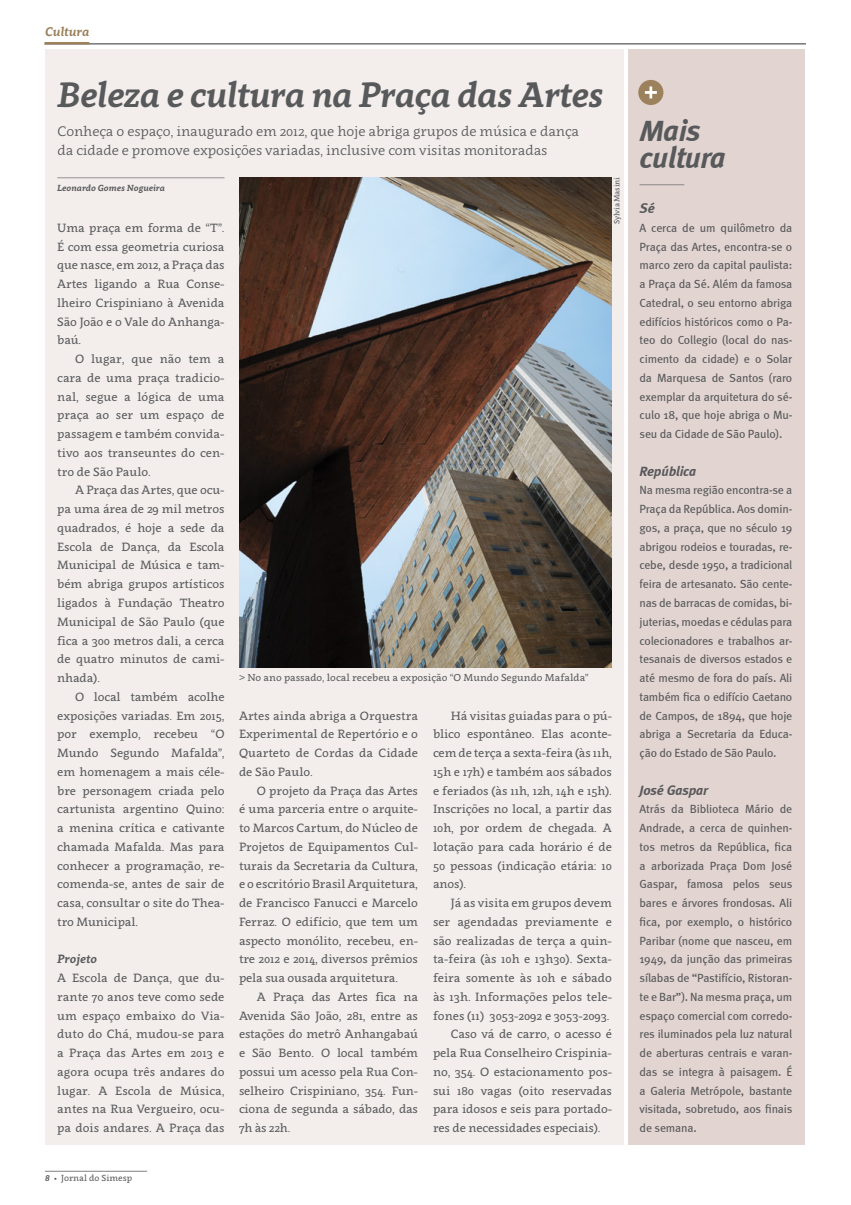
<style>
.page{position:relative;width:851px;height:1205px;background:#fff}
.page>*{position:absolute;margin:0;border:0;box-sizing:border-box;transform-origin:0 0}
.t1{font:italic 700 35px "Clavo";letter-spacing:-.02em;color:#58595b}
.t2{font:italic 700 30px/27.4px "Meta";letter-spacing:-.01em;color:#58595b}
.t3{font:13.75px/18.8px "Clavo";letter-spacing:-.01em;color:#58595b}
.t4{font:italic 700 13.75px "Meta";letter-spacing:-.01em;color:#58595b}
.t5{font:italic 700 12.5px "Clavo";color:#9b815c}
.t6{font:11.88px/18.8px "Clavo";letter-spacing:-.01em;color:#58595b;text-align:justify}
.t7{font:11.88px/18.8px "Meta";letter-spacing:-.015em;color:#58595b;text-align:justify}
.t8{font:italic 700 11.88px "Clavo";color:#58595b}
.t9{font:10px "Clavo";color:#58595b}
.t10{font:italic 700 8.75px "Clavo";color:#58595b}
.t11{font:8.75px "Clavo";color:#58595b}
.t12{font:7.5px "Clavo";letter-spacing:-.02em;color:#58595b}
.s1{font-weight:700;font-style:italic}
</style>
<div class="page">
<div style="left:45px;top:50px;width:579px;height:1094px;background:#f3edec"></div>
<hr style="left:45px;top:1171px;width:102px;height:1px;background:#808285">
<div style="left:628px;top:50px;width:176px;height:1094px;background:#e2d4d1"></div>
<div style="left:638px;top:80px;width:25px;height:25px;background:#9b815c;border-radius:50%"></div>
<svg style="left:644px;top:86px;width:12px;height:12px"></svg>
<img style="left:239px;top:177px;width:373px;height:490px">
<hr style="left:57px;top:177px;width:167px;height:1px;background:#58595b">
<hr style="left:639px;top:184px;width:45px;height:1px;background:#58595b">
<hr style="left:45px;top:43px;width:760px;height:1px;background:#58595b">
<hr style="left:45px;top:42px;width:44px;height:2px;background:#9d825c">
<p class="t5" style="left:45px;top:23px;width:46px">Cultura</p>
<h1 class="t1" style="left:57px;top:70px;width:547px">Beleza e cultura na Praça das Artes</h1>
<p class="t3" style="left:58px;top:122px;width:523px">Conheça o espaço, inaugurado em 2012, que hoje abriga grupos de música e dança da cidade e promove exposições variadas, inclusive com visitas monitoradas</p>
<p class="t10" style="left:57px;top:182px;width:109px">Leonardo Gomes Nogueira</p>
<p class="t6" style="left:57px;top:218px;width:169px">Uma praça em forma de “T”.<br>É com essa geometria curiosa que nasce, em 2012, a Praça das Artes ligando a Rua Conse&shy;lheiro Crispiniano à Avenida São João e o Vale do Anhanga&shy;baú.</p>
<p class="t6" style="left:57px;top:349px;width:169px;text-indent:18px">O lugar, que não tem a cara de uma praça tradicio&shy;nal, segue a lógica de uma praça ao ser um espaço de passagem e também convida&shy;tivo aos transeuntes do cen&shy;tro de São Paulo.</p>
<p class="t6" style="left:57px;top:480px;width:169px;text-indent:18px">A Praça das Artes, que ocu&shy;pa uma área de 29 mil metros quadrados, é hoje a sede da Escola de Dança, da Escola Municipal de Música e tam&shy;bém abriga grupos artísticos ligados à Fundação Theatro Municipal de São Paulo (que fica a 300 metros dali, a cerca de quatro minutos de cami&shy;nhada).</p>
<p class="t6" style="left:57px;top:687px;width:169px;text-indent:18px">O local também acolhe exposições variadas. Em 2015, por exemplo, recebeu “O Mundo Segundo Mafalda”, em homenagem a mais céle&shy;bre personagem criada pelo cartunista argentino Quino: a menina crítica e cativante chamada Mafalda. Mas para conhecer a programação, re&shy;comenda-se, antes de sair de casa, consultar o site do Thea&shy;tro Municipal.</p>
<p class="t8" style="left:57px;top:950px;width:41px">Projeto</p>
<p class="t6" style="left:57px;top:968px;width:169px">A Escola de Dança, que du&shy;rante 70 anos teve como sede um espaço embaixo do Via&shy;duto do Chá, mudou-se para a Praça das Artes em 2013 e agora ocupa três andares do lugar. A Escola de Música, antes na Rua Vergueiro, ocu&shy;pa dois andares. A Praça das</p>
<p class="t12" style="left:611px;top:224px;width:49px;rotate:-90deg">Sylvia Masini</p>
<p class="t9" style="left:239px;top:671px;width:351px">&gt; No ano passado, local recebeu a exposição “O Mundo Segundo Mafalda”</p>
<p class="t6" style="left:239px;top:705px;width:180px">Artes ainda abriga a Orquestra Experimental de Repertório e o Quarteto de Cordas da Cidade de São Paulo.</p>
<p class="t6" style="left:239px;top:780px;width:180px;text-indent:18px">O projeto da Praça das Artes é uma parceria entre o arquite&shy;to Marcos Cartum, do Núcleo de Projetos de Equipamentos Cul&shy;turais da Secretaria da Cultura, e o escritório Brasil Arquitetura, de Francisco Fanucci e Marcelo Ferraz. O edifício, que tem um aspecto monólito, recebeu, en&shy;tre 2012 e 2014, diversos prêmios pela sua ousada arquitetura.</p>
<p class="t6" style="left:239px;top:987px;width:180px;text-indent:18px">A Praça das Artes fica na Avenida São João, 281, entre as estações do metrô Anhangabaú e São Bento. O local também possui um acesso pela Rua Con&shy;selheiro Crispiniano, 354. Fun&shy;ciona de segunda a sábado, das 7h às 22h.</p>
<p class="t6" style="left:433px;top:705px;width:180px;text-indent:18px">Há visitas guiadas para o pú&shy;blico espontâneo. Elas aconte&shy;cem de terça a sexta-feira (às 11h, 15h e 17h) e também aos sábados e feriados (às 11h, 12h, 14h e 15h).<br>Inscrições no local, a partir das 10h, por ordem de chegada. A lotação para cada horário é de 50 pessoas (indicação etária: 10 anos).</p>
<p class="t6" style="left:450px;top:893px;width:163px">Já as visita em grupos devem</p>
<p class="t6" style="left:433px;top:912px;width:180px">ser agendadas previamente e</p>
<p class="t6" style="left:433px;top:930px;width:180px">são realizadas de terça a quin-</p>
<p class="t6" style="left:433px;top:949px;width:180px">ta-feira (às 10h e 13h30). Sexta-</p>
<p class="t6" style="left:433px;top:968px;width:180px">feira somente às 10h e sábado</p>
<p class="t6" style="left:433px;top:987px;width:180px">às 13h. Informações pelos tele-</p>
<p class="t6" style="left:433px;top:1005px;width:178px">fones (11) 3053-2092 e 3053-2093.</p>
<p class="t6" style="left:450px;top:1024px;width:163px">Caso vá de carro, o acesso é</p>
<p class="t6" style="left:433px;top:1043px;width:180px">pela Rua Conselheiro Crispinia-</p>
<p class="t6" style="left:433px;top:1062px;width:180px">no, 354. O estacionamento pos-</p>
<p class="t6" style="left:433px;top:1080px;width:180px">sui 180 vagas (oito reservadas</p>
<p class="t6" style="left:433px;top:1099px;width:180px">para idosos e seis para portado-</p>
<p class="t6" style="left:433px;top:1118px;width:169px">res de necessidades especiais).</p>
<p class="t11" style="left:45px;top:1172px;width:89px"><span class="s1">8</span> • Jornal do Simesp</p>
<h2 class="t2" style="left:639px;top:116px;width:88px">Mais cultura</h2>
<p class="t4" style="left:639px;top:200px;width:17px">Sé</p>
<p class="t7" style="left:639px;top:218px;width:154px">A cerca de um quilômetro da Praça das Artes, encontra-se o marco zero da capital paulista: a Praça da Sé. Além da famosa Catedral, o seu entorno abriga edifícios históricos como o Pa&shy;teo do Collegio (local do nas&shy;cimento da cidade) e o Solar da Marquesa de Santos (raro exemplar da arquitetura do sé&shy;culo 18, que hoje abriga o Mu&shy;seu da Cidade de São Paulo).</p>
<p class="t4" style="left:639px;top:463px;width:58px">República</p>
<p class="t7" style="left:639px;top:481px;width:154px">Na mesma região encontra-se a Praça da República. Aos domin&shy;gos, a praça, que no século 19 abrigou rodeios e touradas, re&shy;cebe, desde 1950, a tradicional feira de artesanato. São cente&shy;nas de barracas de comidas, bi&shy;juterias, moedas e cédulas para colecionadores e trabalhos ar&shy;tesanais de diversos estados e até mesmo de fora do país. Ali também fica o edifício Caetano de Campos, de 1894, que hoje abriga a Secretaria da Educa&shy;ção do Estado de São Paulo.</p>
<p class="t4" style="left:639px;top:781px;width:70px">José Gaspar</p>
<p class="t7" style="left:639px;top:799px;width:154px">Atrás da Biblioteca Mário de Andrade, a cerca de quinhen&shy;tos metros da República, fica a arborizada Praça Dom José Gaspar, famosa pelos seus bares e árvores frondosas. Ali fica, por exemplo, o histórico Paribar (nome que nasceu, em 1949, da junção das primeiras sílabas de “Pastifício, Ristoran&shy;te e Bar”). Na mesma praça, um espaço comercial com corredo&shy;res iluminados pela luz natural de aberturas centrais e varan&shy;das se integra à paisagem. É a Galeria Metrópole, bastante visitada, sobretudo, aos finais de semana.</p>
</div>
